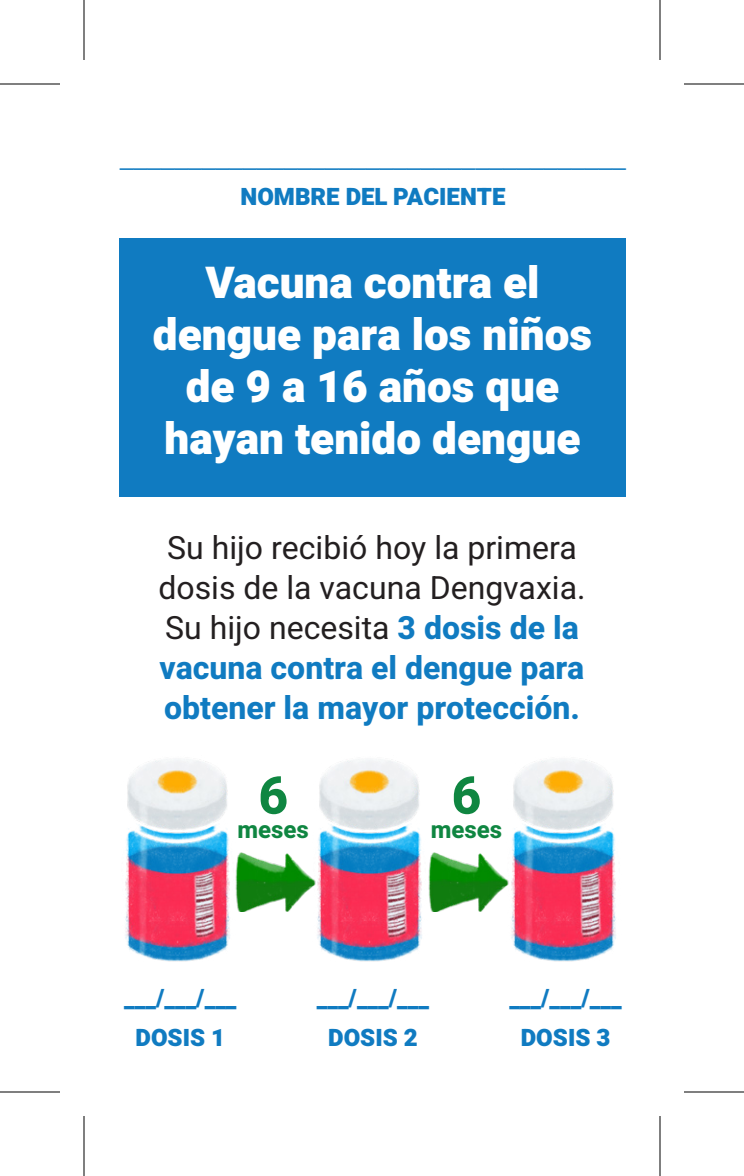
<style>
.page{position:relative;width:744px;height:1176px;background:#fff}
.page>*{position:absolute;margin:0;border:0;box-sizing:border-box;transform-origin:0 0}
.t1{font:800 52px "Heebo";color:#0f8641}
.t2{font:900 44px/52px "Heebo";color:#fff;text-align:center}
.t3{font:32px/40px "Heebo";color:#231f20}
.t4{font:900 24px "Heebo";color:#107bc1}
.t5{font:24px "Arial";color:#107bc1}
.t6{font:800 24px "Heebo";color:#0f8641}
.s1{font-weight:800;color:#107bc1}
</style>
<div class="page">
<div style="left:119px;top:238px;width:507px;height:258px;background:#107bc1"></div>
<img style="left:125px;top:759px;width:105px;height:203px">
<img style="left:317px;top:759px;width:105px;height:203px">
<img style="left:511px;top:759px;width:105px;height:203px">
<img style="left:235px;top:830px;width:85px;height:82px">
<img style="left:428px;top:830px;width:85px;height:82px">
<hr style="left:0;top:83px;width:60px;height:2px;background:#000">
<hr style="left:684px;top:83px;width:60px;height:2px;background:#000">
<hr style="left:0;top:1091px;width:60px;height:2px;background:#000">
<hr style="left:684px;top:1091px;width:60px;height:2px;background:#000">
<hr style="left:83px;top:0;width:2px;height:60px;background:#000">
<hr style="left:83px;top:1116px;width:2px;height:60px;background:#000">
<hr style="left:659px;top:0;width:2px;height:60px;background:#000">
<hr style="left:659px;top:1116px;width:2px;height:60px;background:#000">
<p class="t5" style="left:120px;top:141px;width:507px">_____________________________________</p>
<p class="t4" style="left:240px;top:180px;width:267px">NOMBRE DEL PACIENTE</p>
<h1 class="t2" style="left:153px;top:257px;width:441px">Vacuna contra el dengue para los niños de 9 a 16 años que hayan tenido dengue</h1>
<p class="t3" style="left:158px;top:528px;width:429px">Su hijo recibió hoy la primera dosis de la vacuna Dengvaxia.<br>Su hijo necesita <span class="s1">3 dosis de la vacuna contra el dengue para obtener la mayor protección.</span></p>
<p class="t1" style="left:258px;top:759px;width:32px">6</p>
<p class="t6" style="left:238px;top:813px;width:73px">meses</p>
<p class="t1" style="left:451px;top:759px;width:32px">6</p>
<p class="t6" style="left:431px;top:813px;width:73px">meses</p>
<p class="t4" style="left:124px;top:981px;width:114px">___/___/___</p>
<p class="t4" style="left:136px;top:1021px;width:91px">DOSIS 1</p>
<p class="t4" style="left:317px;top:981px;width:114px">___/___/___</p>
<p class="t4" style="left:328px;top:1021px;width:91px">DOSIS 2</p>
<p class="t4" style="left:509px;top:981px;width:114px">___/___/___</p>
<p class="t4" style="left:521px;top:1021px;width:91px">DOSIS 3</p>
</div>
